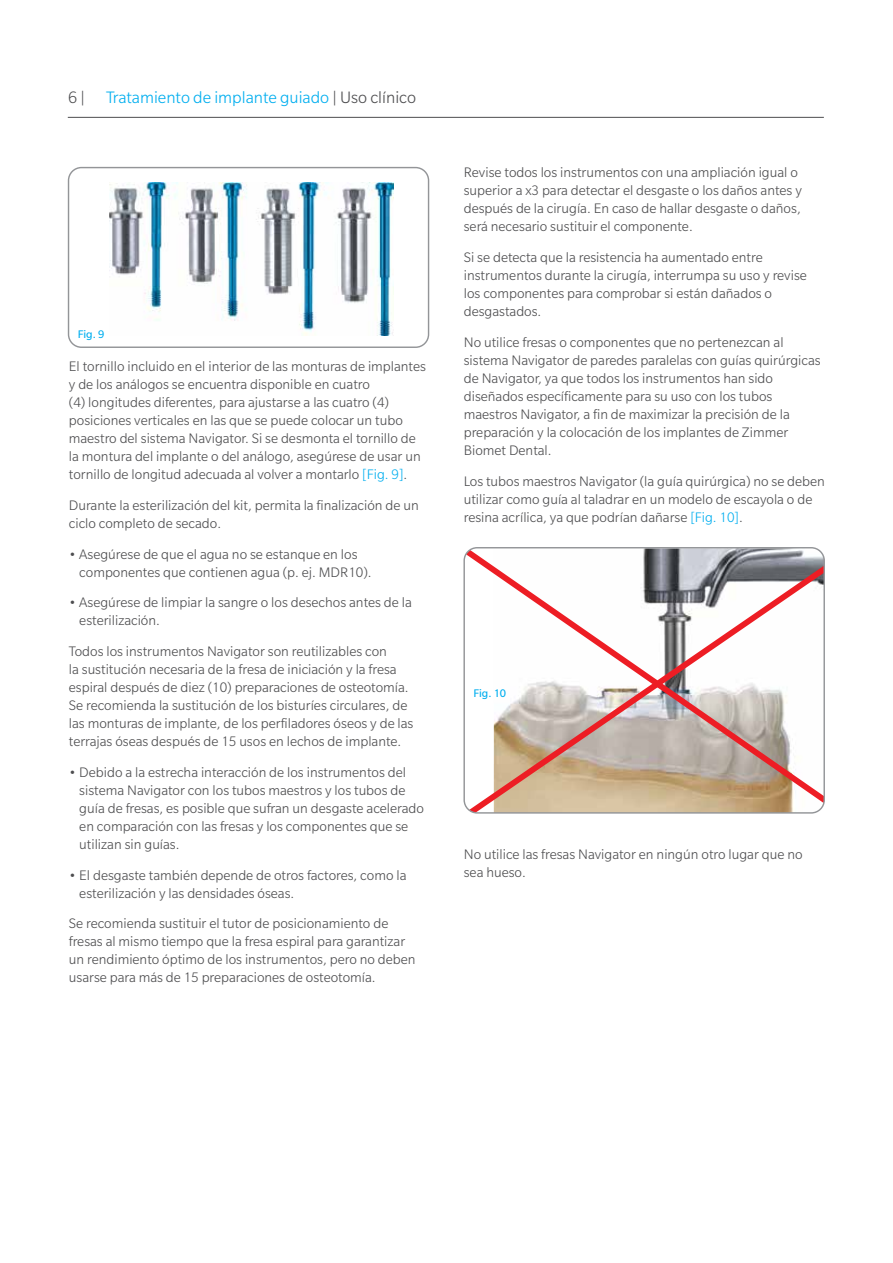
<style>
.page{position:relative;width:893px;height:1263px;background:#fff}
.page>*{position:absolute;margin:0;border:0;box-sizing:border-box;transform-origin:0 0}
.t1{font:300 18px "Slate Pro";color:#00aeef}
.t2{font:300 15px/18px "Slate Pro";color:#4d4d4f}
.t3{font:12px "Slate Pro";color:#00aeef}
.s1{color:#4d4d4f}
.s2{color:#00aeef}
</style>
<div class="page">
<hr style="left:68px;top:117px;width:756px;height:1px;background:#4d4d4f">
<img style="left:109px;top:182px;width:285px;height:154px">
<div style="left:68px;top:167px;width:361px;height:181px;border:1px solid #939598;border-radius:13px"></div>
<svg style="left:465px;top:549px;width:358px;height:263px"></svg>
<div style="left:463px;top:547px;width:362px;height:267px;border:1px solid #939598;border-radius:13px"></div>
<p class="t1" style="left:68px;top:88px;width:350px"><span class="s1">6 |</span> Tratamiento de implante guiado <span class="s1">| Uso clínico</span></p>
<p class="t3" style="left:78px;top:328px;width:28px">Fig. 9</p>
<p class="t2" style="left:69px;top:357px;width:359px">El tornillo incluido en el interior de las monturas de implantes y de los análogos se encuentra disponible en cuatro<br>(4) longitudes diferentes, para ajustarse a las cuatro (4) posiciones verticales en las que se puede colocar un tubo maestro del sistema Navigator. Si se desmonta el tornillo de la montura del implante o del análogo, asegúrese de usar un tornillo de longitud adecuada al volver a montarlo <span class="s2">[Fig. 9]</span>.</p>
<p class="t2" style="left:69px;top:496px;width:351px">Durante la esterilización del kit, permita la finalización de un ciclo completo de secado.</p>
<p class="t2" style="left:79px;top:545px;width:294px;text-indent:-10px">• Asegúrese de que el agua no se estanque en los componentes que contienen agua (p. ej. MDR10).</p>
<p class="t2" style="left:79px;top:593px;width:334px;text-indent:-10px">• Asegúrese de limpiar la sangre o los desechos antes de la esterilización.</p>
<p class="t2" style="left:69px;top:642px;width:346px">Todos los instrumentos Navigator son reutilizables con<br>la sustitución necesaria de la fresa de iniciación y la fresa espiral después de diez (10) preparaciones de osteotomía.<br>Se recomienda la sustitución de los bisturíes circulares, de las monturas de implante, de los perfiladores óseos y de las terrajas óseas después de 15 usos en lechos de implante.</p>
<p class="t2" style="left:79px;top:763px;width:346px;text-indent:-10px">• Debido a la estrecha interacción de los instrumentos del sistema Navigator con los tubos maestros y los tubos de guía de fresas, es posible que sufran un desgaste acelerado en comparación con las fresas y los componentes que se utilizan sin guías.</p>
<p class="t2" style="left:79px;top:866px;width:329px;text-indent:-10px">• El desgaste también depende de otros factores, como la esterilización y las densidades óseas.</p>
<p class="t2" style="left:69px;top:914px;width:348px">Se recomienda sustituir el tutor de posicionamiento de fresas al mismo tiempo que la fresa espiral para garantizar un rendimiento óptimo de los instrumentos, pero no deben usarse para más de 15 preparaciones de osteotomía.</p>
<p class="t2" style="left:464px;top:164px;width:340px">Revise todos los instrumentos con una ampliación igual o superior a x3 para detectar el desgaste o los daños antes y después de la cirugía. En caso de hallar desgaste o daños, será necesario sustituir el componente.</p>
<p class="t2" style="left:464px;top:248px;width:345px">Si se detecta que la resistencia ha aumentado entre instrumentos durante la cirugía, interrumpa su uso y revise los componentes para comprobar si están dañados o desgastados.</p>
<p class="t2" style="left:464px;top:333px;width:358px">No utilice fresas o componentes que no pertenezcan al sistema Navigator de paredes paralelas con guías quirúrgicas de Navigator, ya que todos los instrumentos han sido diseñados específicamente para su uso con los tubos maestros Navigator, a fin de maximizar la precisión de la preparación y la colocación de los implantes de Zimmer Biomet Dental.</p>
<p class="t2" style="left:464px;top:472px;width:363px">Los tubos maestros Navigator (la guía quirúrgica) no se deben utilizar como guía al taladrar en un modelo de escayola o de resina acrílica, ya que podrían dañarse <span class="s2">[Fig. 10]</span>.</p>
<p class="t3" style="left:473px;top:687px;width:34px">Fig. 10</p>
<p class="t2" style="left:464px;top:845px;width:340px">No utilice las fresas Navigator en ningún otro lugar que no sea hueso.</p>
</div>
